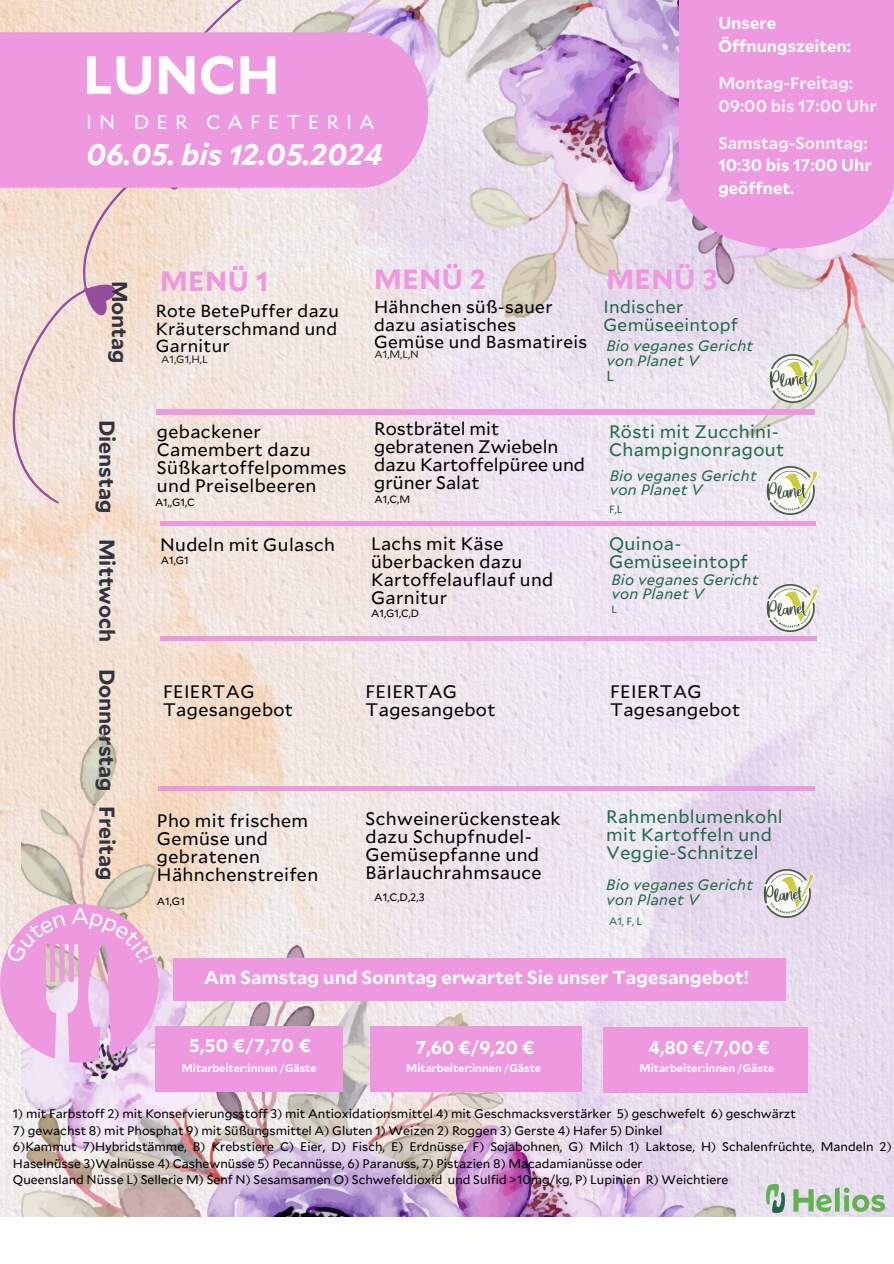
<style>
.page{position:relative;width:894px;height:1264px;background:#fff}
.page>*{position:absolute;margin:0;border:0;box-sizing:border-box;transform-origin:0 0}
.t1{font:700 53.4px "Mallory";color:#fff}
.t2{font:italic 700 28.8px "Mallory";color:#fff}
.t3{font:700 27px "Mallory";letter-spacing:.02em;color:#ee98df}
.t4{font:23.1px "Mallory";color:#fff}
.t5{font:700 21px "Mallory";color:#31333f}
.t6{font:19.65px "Mallory";letter-spacing:.36em;color:#fff}
.t7{font:700 18.3px "Mallory";color:#fff}
.t8{font:18px/18px "Mallory";letter-spacing:.02em;color:#000}
.t9{font:18px/18.1px "Mallory";letter-spacing:.02em;color:#216b4a}
.t10{font:18px/18px "Mallory";color:#000}
.t11{font:700 18px "Mallory";color:#fff}
.t12{font:17.85px/18px "Mallory";letter-spacing:.02em;color:#000}
.t13{font:17.55px "Mallory";letter-spacing:.02em;color:#216b4a}
.t14{font:17.4px/17.4px "Mallory";letter-spacing:.02em;color:#000}
.t15{font:700 16.5px "Mallory";color:#eeefe8}
.t16{font:700 16.5px/22.8px "Mallory";color:#fefefd}
.t17{font:italic 15px "Mallory";letter-spacing:.02em;color:#216b4a}
.t18{font:14.25px "Mallory";color:#216b4a}
.t19{font:12.45px/16.5px "Mallory";color:#000}
.t20{font:700 10.95px "Mallory";color:#fff}
.t21{font:10.8px "Mallory";color:#000}
.t22{font:10.5px "Mallory";color:#000}
.t23{font:10.5px "Mallory";color:#222}
.t24{font:10.5px "Mallory";color:#216b4a}
</style>
<div class="page">
<img style="left:0;top:504px;width:893px;height:713px">
<img style="left:160px;top:0;width:733px;height:557px">
<hr style="left:156px;top:410px;width:658px;height:4px;background:#ee98df">
<div style="left:160px;top:521px;width:655px;height:5px;background:#ee98df"></div>
<div style="left:160px;top:636px;width:656px;height:5px;background:#ee98df"></div>
<img style="left:22px;top:712px;width:718px;height:505px">
<hr style="left:159px;top:786px;width:655px;height:4px;background:#ee98df">
<img style="left:836px;top:922px;width:57px;height:295px">
<div style="left:156px;top:1025px;width:187px;height:66px;background:#ee98df"></div>
<div style="left:371px;top:1025px;width:210px;height:66px;background:#ee98df"></div>
<div style="left:603px;top:1026px;width:205px;height:66px;background:#ee98df"></div>
<svg style="left:0;top:0;width:291px;height:504px;fill:#f1e3da"></svg>
<img style="left:769px;top:355px;width:50px;height:47px">
<img style="left:766px;top:467px;width:51px;height:47px">
<img style="left:766px;top:584px;width:51px;height:47px">
<img style="left:763px;top:869px;width:50px;height:48px">
<div style="left:0;top:32px;width:428px;height:156px;background:#ee98df"></div>
<div style="left:678px;top:0;width:215px;height:248px;background:#ee98df"></div>
<img style="left:766px;top:1184px;width:118px;height:28px">
<div style="left:173px;top:958px;width:612px;height:43px;background:#ee98df"></div>
<svg style="left:0;top:904px;width:158px;height:158px"></svg>
<p class="t1" style="left:83px;top:51px;width:198px">LUNCH</p>
<p class="t6" style="left:86px;top:113px;width:290px">IN DER CAFETERIA</p>
<p class="t2" style="left:86px;top:141px;width:298px">06.05. bis 12.05.2024</p>
<p class="t16" style="left:718px;top:13px;width:134px">Unsere<br>Öffnungszeiten:</p>
<p class="t15" style="left:718px;top:76px;width:136px">Montag-Freitag:</p>
<p class="t15" style="left:718px;top:99px;width:160px">09:00 bis 17:00 Uhr</p>
<p class="t15" style="left:718px;top:135px;width:151px">Samstag-Sonntag:</p>
<h3 class="t16" style="left:718px;top:155px;width:155px">10:30 bis 17:00 Uhr geöffnet.</h3>
<p class="t5" style="left:129px;top:280px;width:84px;rotate:90deg">Montag</p>
<p class="t5" style="left:116px;top:420px;width:95px;rotate:90deg">Dienstag</p>
<p class="t5" style="left:116px;top:539px;width:105px;rotate:90deg">Mittwoch</p>
<p class="t5" style="left:116px;top:668px;width:124px;rotate:90deg">Donnerstag</p>
<p class="t5" style="left:116px;top:805px;width:76px;rotate:90deg">Freitag</p>
<p class="t4" style="left:71px;top:905px;width:20px">A</p>
<p class="t3" style="left:160px;top:269px;width:110px">MENÜ 1</p>
<p class="t14" style="left:156px;top:303px;width:185px;text-align:justify">Rote BetePuffer dazu Kräuterschmand und Garnitur</p>
<p class="t23" style="left:161px;top:355px;width:48px">A1,G1,H,L</p>
<p class="t3" style="left:374px;top:267px;width:113px">MENÜ 2</p>
<p class="t3" style="left:606px;top:267px;width:113px">MENÜ 3</p>
<p class="t14" style="left:374px;top:299px;width:215px">Hähnchen süß-sauer dazu asiatisches<br>Gemüse und Basmatireis</p>
<p class="t23" style="left:374px;top:349px;width:46px">A1,M,L,N</p>
<p class="t13" style="left:603px;top:299px;width:82px">Indischer</p>
<p class="t13" style="left:603px;top:317px;width:136px">Gemüseeintopf</p>
<p class="t17" style="left:606px;top:339px;width:148px">Bio veganes Gericht</p>
<p class="t17" style="left:606px;top:354px;width:94px">von Planet V</p>
<p class="t18" style="left:606px;top:369px;width:9px">L</p>
<p class="t8" style="left:157px;top:423px;width:191px">gebackener<br>Camembert dazu<br>Süßkartoffelpommes und Preiselbeeren</p>
<p class="t10" style="left:374px;top:420px;width:212px">Rostbrätel mit gebratenen Zwiebeln dazu Kartoffelpüree und grüner Salat</p>
<h2 class="t22" style="left:155px;top:497px;width:41px">A1,,G1,C</h2>
<h4 class="t22" style="left:374px;top:494px;width:37px">A1,C,M</h4>
<p class="t9" style="left:609px;top:423px;width:176px">Rösti mit Zucchini-<br>Champignonragout</p>
<p class="t17" style="left:609px;top:468px;width:148px">Bio veganes Gericht</p>
<p class="t17" style="left:609px;top:483px;width:94px">von Planet V</p>
<p class="t24" style="left:609px;top:505px;width:15px">F,L</p>
<p class="t12" style="left:160px;top:537px;width:176px">Nudeln mit Gulasch</p>
<p class="t22" style="left:161px;top:556px;width:29px">A1,G1</p>
<p class="t12" style="left:371px;top:535px;width:184px">Lachs mit Käse überbacken dazu<br>Kartoffelauflauf und<br>Garnitur</p>
<h4 class="t9" style="left:609px;top:535px;width:74px">Quinoa-</h4>
<p class="t9" style="left:609px;top:553px;width:140px">Gemüseeintopf</p>
<p class="t17" style="left:611px;top:572px;width:148px">Bio veganes Gericht</p>
<p class="t17" style="left:611px;top:587px;width:94px">von Planet V</p>
<p class="t22" style="left:371px;top:609px;width:49px">A1,G1,C,D</p>
<p class="t24" style="left:611px;top:605px;width:7px">L</p>
<h3 class="t8" style="left:163px;top:683px;width:131px">FEIERTAG<br>Tagesangebot</h3>
<h3 class="t8" style="left:365px;top:683px;width:131px">FEIERTAG<br>Tagesangebot</h3>
<h3 class="t8" style="left:610px;top:683px;width:131px">FEIERTAG<br>Tagesangebot</h3>
<h4 class="t8" style="left:157px;top:812px;width:163px">Pho mit frischem<br>Gemüse und gebratenen<br>Hähnchenstreifen</h4>
<h4 class="t22" style="left:157px;top:896px;width:29px">A1,G1</h4>
<h1 class="t8" style="left:365px;top:811px;width:196px">Schweinerückensteak dazu Schupfnudel-<br>Gemüsepfanne und<br>Bärlauchrahmsauce</h1>
<h6 class="t21" style="left:374px;top:892px;width:52px">A1,C,D,2,3</h6>
<p class="t9" style="left:606px;top:808px;width:178px">Rahmenblumenkohl</p>
<p class="t9" style="left:606px;top:826px;width:167px">mit Kartoffeln und<br>Veggie-Schnitzel</p>
<p class="t17" style="left:606px;top:878px;width:148px">Bio veganes Gericht</p>
<p class="t17" style="left:606px;top:893px;width:94px">von Planet V</p>
<h2 class="t24" style="left:609px;top:916px;width:35px">A1, F, L</h2>
<h3 class="t7" style="left:204px;top:969px;width:546px">Am Samstag und Sonntag erwartet Sie unser Tagesangebot!</h3>
<h2 class="t11" style="left:189px;top:1037px;width:123px">5,50 €/7,70 €</h2>
<p class="t20" style="left:182px;top:1063px;width:136px">Mitarbeiter:innen /Gäste</p>
<p class="t11" style="left:415px;top:1039px;width:120px">7,60 €/9,20 €</p>
<p class="t11" style="left:648px;top:1039px;width:123px">4,80 €/7,00 €</p>
<p class="t20" style="left:406px;top:1063px;width:136px">Mitarbeiter:innen /Gäste</p>
<h4 class="t20" style="left:639px;top:1063px;width:136px">Mitarbeiter:innen /Gäste</h4>
<p class="t19" style="left:13px;top:1106px;width:784px">1) mit Farbstoff 2) mit Konservierungsstoff 3) mit Antioxidationsmittel 4) mit Geschmacksverstärker 5) geschwefelt 6) geschwärzt</p>
<p class="t19" style="left:13px;top:1122px;width:651px">7) gewachst 8) mit Phosphat 9) mit Süßungsmittel A) Gluten 1) Weizen 2) Roggen 3) Gerste 4) Hafer 5) Dinkel</p>
<p class="t19" style="left:13px;top:1139px;width:880px">6)Kammut 7)Hybridstämme, B) Krebstiere C) Eier, D) Fisch, E) Erdnüsse, F) Sojabohnen, G) Milch 1) Laktose, H) Schalenfrüchte, Mandeln 2)<br>Haselnüsse 3)Walnüsse 4) Cashewnüsse 5) Pecannüsse, 6) Paranuss, 7) Pistazien 8) Macadamianüsse oder</p>
<p class="t19" style="left:13px;top:1172px;width:716px">Queensland Nüsse L) Sellerie M) Senf N) Sesamsamen O) Schwefeldioxid und Sulfid &gt;10mg/kg, P) Lupinien R) Weichtiere</p>
</div>
